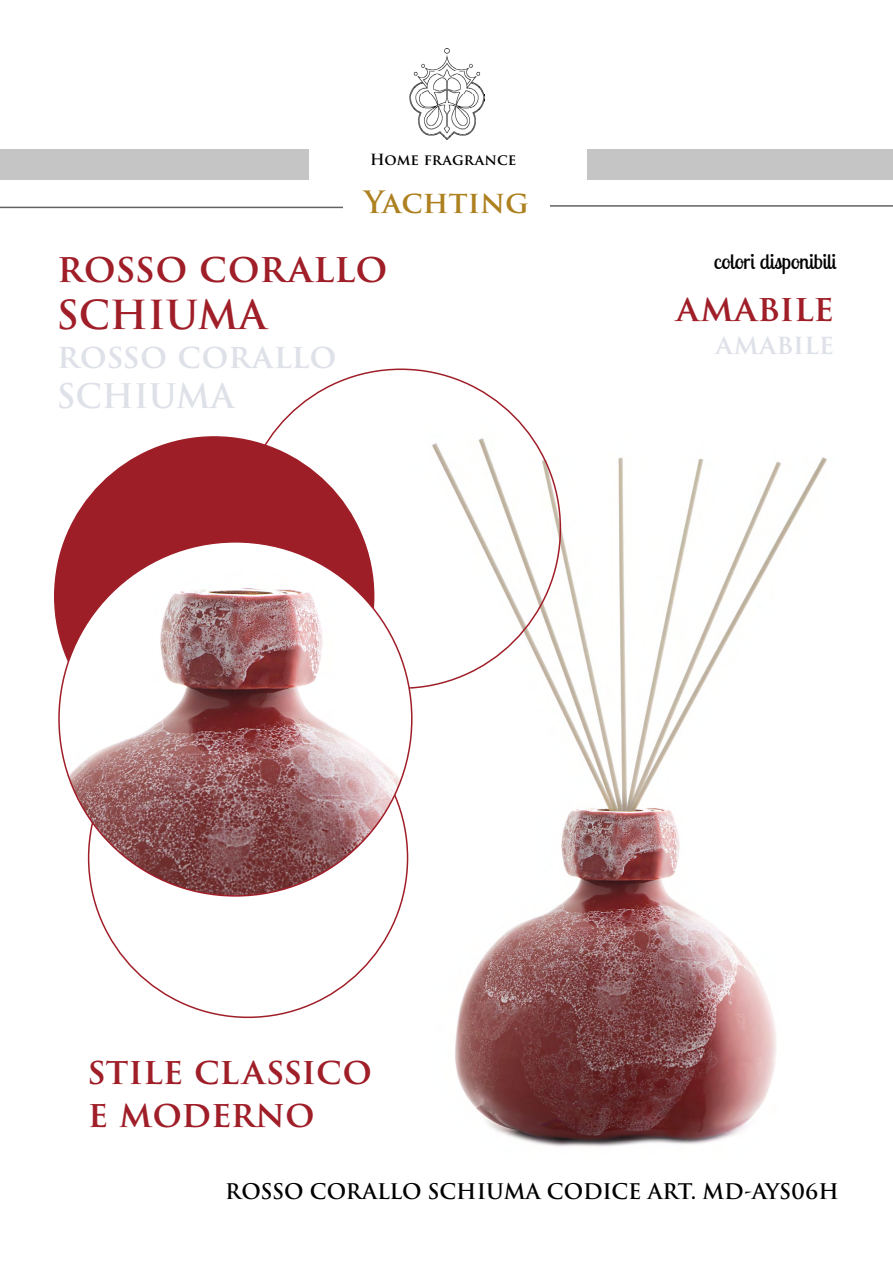
<style>
.page{position:relative;width:893px;height:1263px;background:#fff}
.page>*{position:absolute;margin:0;border:0;box-sizing:border-box;transform-origin:0 0}
.t1{font:600 39px/46.8px "Trajan Pro 3";color:#9f1e28}
.t2{font:600 36px/43.2px "Trajan Pro 3";color:#9f1e28}
.t3{font:600 33px/39.6px "Trajan Pro 3";color:#dfe1e9}
.t4{font:600 30px "Trajan Pro 3";color:#ad8020}
.t5{font:600 27px "Trajan Pro 3";letter-spacing:.005em;color:#dfe1e9}
.t6{font:600 21px "Trajan Pro 3";color:#000}
.t7{font:21px "Lobster Two";color:#000}
.t8{font:600 15px "Trajan Pro 3";letter-spacing:-.005em;color:#000}
</style>
<div class="page">
<hr style="left:0;top:207px;width:343px;height:1px;background:#646363">
<div style="left:587px;top:149px;width:306px;height:31px;background:#c5c5c5"></div>
<div style="left:0;top:149px;width:308px;height:31px;background:#c5c5c5"></div>
<img style="left:410px;top:49px;width:75px;height:90px">
<hr style="left:550px;top:205px;width:343px;height:2px;background:#646363">
<img style="left:412px;top:417px;width:415px;height:730px">
<div style="left:55px;top:437px;width:319px;height:319px;background:#9e1e27;border-radius:50%"></div>
<img style="left:59px;top:542px;width:353px;height:354px">
<p class="t8" style="left:370px;top:149px;width:147px">Home fragrance</p>
<h3 class="t4" style="left:364px;top:181px;width:166px">Yachting</h3>
<h1 class="t1" style="left:57px;top:245px;width:332px">rosso corallo<br>SCHIUMA</h1>
<h3 class="t3" style="left:57px;top:337px;width:281px">rosso corallo<br>SCHIUMA</h3>
<p class="t7" style="left:714px;top:248px;width:124px">colori disponibili</p>
<h2 class="t2" style="left:676px;top:288px;width:160px">amabile</h2>
<p class="t5" style="left:716px;top:324px;width:120px">amabile</p>
<h2 class="t2" style="left:88px;top:1050px;width:286px">stile classico e moderno</h2>
<p class="t6" style="left:225px;top:1176px;width:615px">ROSSO CORALLO SCHIUMA CODICE ART. MD-AYS06H</p>
</div>
